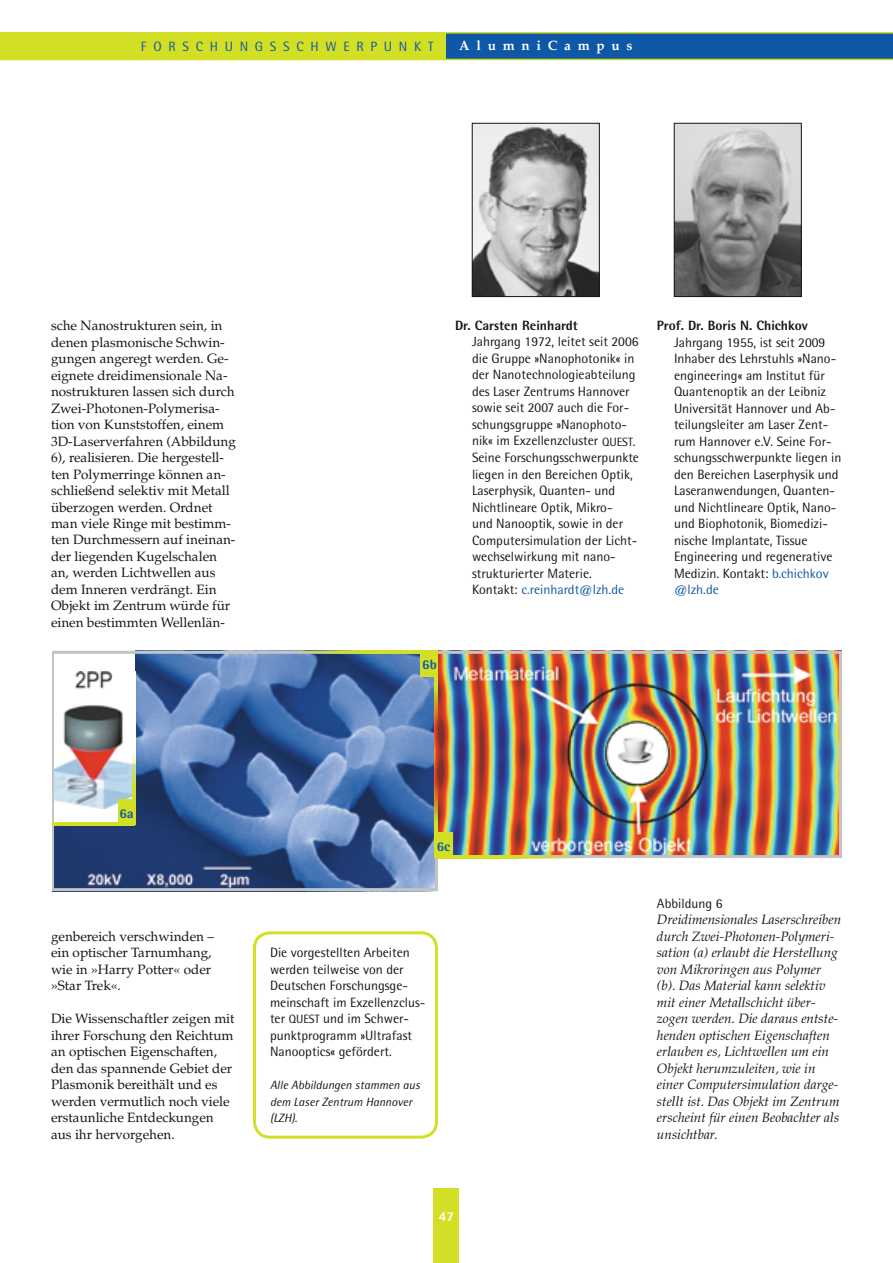
<style>
.page{position:relative;width:893px;height:1263px;background:#fff}
.page>*{position:absolute;margin:0;border:0;box-sizing:border-box;transform-origin:0 0}
.t1{font:13.5px/16.5px "Rotis Semi Sans";color:#151616}
.t2{font:13.5px/16.5px "Palatino";color:#151616}
.t3{font:italic 13.5px/16.5px "Palatino";color:#151616}
.t4{font:800 13.5px "Rotis Semi Sans";color:#151616}
.t5{font:13.5px "Rotis Semi Sans";letter-spacing:.5em;color:#0e58a7}
.t6{font:700 13.5px "Palatino";letter-spacing:.5em;color:#fff}
.t7{font:800 13.5px "Rotis Semi Sans";color:#0e58a7}
.t8{font:800 13.5px "Rotis Semi Sans";color:#fff}
.t9{font:italic 12px/16.5px "Rotis Semi Sans";color:#151616}
.t10{font:12px "Rotis Semi Sans";color:#151616}
.s1{font-size:12px}
.s2{color:#0e58a7}
.s3{font-size:13.5px}
</style>
<div class="page">
<div style="left:434px;top:1188px;width:25px;height:75px;background:#d3df24"></div>
<div style="left:0;top:33px;width:446px;height:27px;background:#d3df24"></div>
<div style="left:446px;top:33px;width:447px;height:27px;background:#0e58a7"></div>
<hr style="left:0;top:32px;width:893px;height:2px;background:#d3df24">
<hr style="left:0;top:59px;width:893px;height:1px;background:#d3df24">
<img style="left:676px;top:125px;width:123px;height:170px">
<div style="left:674px;top:123px;width:127px;height:174px;border:1px solid #151616"></div>
<img style="left:474px;top:125px;width:124px;height:170px">
<div style="left:472px;top:123px;width:128px;height:174px;border:1px solid #151616"></div>
<div style="left:253px;top:931px;width:185px;height:207px;border:3px solid #d3df24;border-radius:16px"></div>
<img style="left:52px;top:650px;width:790px;height:242px">
<hr style="left:435px;top:766px;width:3px;height:92px;background:#d3df24">
<hr style="left:435px;top:855px;width:185px;height:3px;background:#d3df24">
<div style="left:435px;top:832px;width:17px;height:26px;background:#d3df24"></div>
<hr style="left:132px;top:733px;width:3px;height:92px;background:#d3df24">
<hr style="left:0;top:822px;width:135px;height:3px;background:#d3df24">
<div style="left:118px;top:799px;width:17px;height:26px;background:#d3df24"></div>
<hr style="left:435px;top:651px;width:3px;height:92px;background:#d3df24">
<hr style="left:253px;top:651px;width:185px;height:3px;background:#d3df24">
<div style="left:421px;top:651px;width:17px;height:26px;background:#d3df24"></div>
<div style="left:0;top:627px;width:51px;height:314px;background:#fff"></div>
<p class="t5" style="left:141px;top:38px;width:294px">Forschungsschwerpunkt</p>
<p class="t6" style="left:459px;top:37px;width:175px">AlumniCampus</p>
<p class="t2" style="left:51px;top:317px;width:186px">sche Nanostrukturen sein, in denen plasmonische Schwin&shy;gungen angeregt werden. Ge&shy;eignete dreidimensionale Na&shy;nostrukturen lassen sich durch<br>Zwei-Photonen-Polymerisa&shy;tion von Kunststoffen, einem<br>3D-Laserverfahren (Abbildung<br>6), realisieren. Die hergestell&shy;ten Polymerringe können an&shy;schließend selektiv mit Metall überzogen werden. Ordnet man viele Ringe mit bestimm&shy;ten Durchmessern auf ineinan&shy;der liegenden Kugelschalen an, werden Lichtwellen aus dem Inneren verdrängt. Ein<br>Objekt im Zentrum würde für einen bestimmten Wellenlän-</p>
<p class="t4" style="left:455px;top:317px;width:124px">Dr. Carsten Reinhardt</p>
<p class="t1" style="left:472px;top:334px;width:168px">Jahrgang 1972, leitet seit 2006 die Gruppe »Nanophotonik« in der Nanotechnologieabteilung des Laser Zentrums Hannover sowie seit 2007 auch die For&shy;schungsgruppe »Nanophoto&shy;nik« im Exzellenzcluster <span class="s1">QUEST</span></p>
<p class="t1" style="left:472px;top:433px;width:169px;text-indent:161px">.<br>Seine Forschungsschwerpunkte liegen in den Bereichen Optik,<br>Laserphysik, Quanten- und<br>N ichtlineare Optik, Mikro-<br>und Nanooptik, sowie in der<br>Computersimulation der Licht&shy;wechselwirkung mit nano&shy;strukturierter Materie.<br>Kontakt: <span class="s2">c.reinhardt@lzh.de</span></p>
<p class="t4" style="left:657px;top:317px;width:152px">Prof. Dr. Boris N. Chichkov</p>
<p class="t1" style="left:674px;top:334px;width:169px">Jahrgang 1955, ist seit 2009<br>Inhaber des Lehrstuhls »Nano&shy;engineering« am Institut für<br>Quantenoptik an der Leibniz<br>U niversität Hannover und Ab&shy;teilungsleiter am Laser Zent&shy;rum Hannover e.V. Seine For&shy;schungsschwerpunkte liegen in den Bereichen Laserphysik und<br>Laseranwendungen, Quanten&shy;und N ichtlineare Optik, Nano&shy;und Biophotonik, Biomedizi&shy;nische Implantate, Tissue<br>Engineering und regenerative<br>Medizin. Kontakt: <span class="s2">b.chichkov @lzh.de</span></p>
<p class="t7" style="left:422px;top:656px;width:16px">6b</p>
<p class="t7" style="left:119px;top:804px;width:16px">6a</p>
<p class="t2" style="left:51px;top:928px;width:165px">genbereich verschwinden – ein optischer Tarnumhang, wie in »Harry Potter« oder »Star Trek«.</p>
<p class="t2" style="left:51px;top:1010px;width:185px">Die Wissenschaftler zeigen mit ihrer Forschung den Reichtum an optischen Eigenschaften, den das spannende Gebiet der<br>Plasmonik bereithält und es werden vermutlich noch viele erstaunliche Entdeckungen aus ihr hervorgehen.</p>
<p class="t7" style="left:437px;top:837px;width:15px">6c</p>
<p class="t1" style="left:270px;top:944px;width:157px">Die vorgestellten Arbeiten werden teilweise von der<br>Deutschen Forschungsge&shy;meinschaft im Exzellenzclus-</p>
<p class="t10" style="left:270px;top:1012px;width:33px"><span class="s3">ter</span> QUEST</p>
<p class="t1" style="left:270px;top:1010px;width:144px;text-indent:53px">und im Schwer&shy;punktprogramm »U ltrafast<br>Nanooptics« gefördert.</p>
<p class="t9" style="left:270px;top:1076px;width:151px">Alle Abbildungen stammen aus dem Laser Zentrum Hannover (LZH).</p>
<p class="t8" style="left:439px;top:1208px;width:17px">47</p>
<p class="t1" style="left:657px;top:895px;width:67px">Abbildung 6</p>
<p class="t3" style="left:657px;top:911px;width:186px">Dreidimensionales Laserschreiben durch Zwei-Photonen-Polymeri&shy;sation (a) erlaubt die Herstellung von Mikroringen aus Polymer (b). Das Material kann selektiv mit einer Metallschicht über&shy;zogen werden. Die daraus entste&shy;henden optischen Eigenschaften erlauben es, Lichtwellen um ein<br>Objekt herumzuleiten, wie in einer Computersimulation darge&shy;stellt ist. Das Objekt im Zentrum erscheint für einen Beobachter als unsichtbar.</p>
</div>
